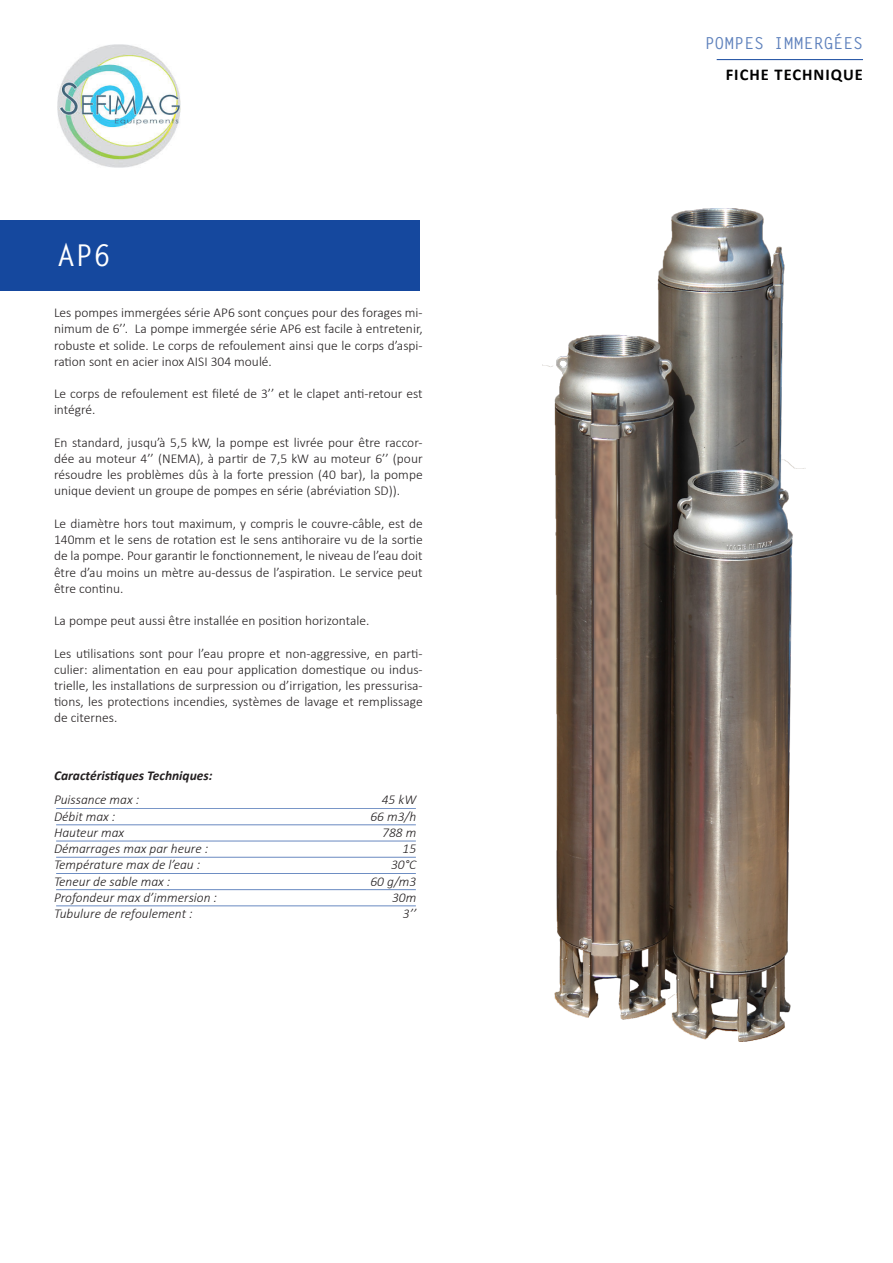
<style>
.page{position:relative;width:893px;height:1263px;background:#fff}
.page>*{position:absolute;margin:0;border:0;box-sizing:border-box;transform-origin:0 0}
.t1{font:700 30px "Letter Gothic Std";color:#fff}
.t2{font:700 16.5px "Letter Gothic Std";color:#15489e}
.t3{font:700 16.5px "Calibri";letter-spacing:.06em;color:#000001}
.Descriptif_FT{font:300 13.5px/16.2px "Calibri";color:#231f20;text-align:justify}
.t4{font:italic 300 13.5px "Calibri";color:#231f20}
.t5{font:italic 700 13.5px "Calibri";color:#231f20}
</style>
<div class="page">
<hr style="left:717px;top:59px;width:146px;height:1px;background:#15489e">
<img style="left:57px;top:45px;width:124px;height:123px">
<div style="left:0;top:220px;width:420px;height:71px;background:#15489e"></div>
<hr style="left:56px;top:824px;width:360px;height:1px;background:#15489e">
<hr style="left:56px;top:857px;width:360px;height:1px;background:#15489e">
<hr style="left:56px;top:889px;width:360px;height:1px;background:#15489e">
<hr style="left:56px;top:808px;width:360px;height:1px;background:#15489e">
<hr style="left:56px;top:841px;width:360px;height:1px;background:#15489e">
<hr style="left:56px;top:873px;width:360px;height:1px;background:#15489e">
<hr style="left:56px;top:905px;width:360px;height:1px;background:#15489e">
<img style="left:543px;top:208px;width:262px;height:834px">
<h1 class="t1" style="left:57px;top:237px;width:55px">AP6</h1>
<p class="Descriptif_FT" style="left:54px;top:305px;width:370px">Les pompes immergées série AP6 sont conçues pour des forages mi&shy;nimum de 6’’. La pompe immergée série AP6 est facile à entretenir, robuste et solide. Le corps de refoulement ainsi que le corps d’aspi&shy;ration sont en acier inox AISI 304 moulé.</p>
<p class="Descriptif_FT" style="left:54px;top:386px;width:370px">Le corps de refoulement est fileté de 3’’ et le clapet anti-retour est intégré.</p>
<p class="Descriptif_FT" style="left:54px;top:434px;width:370px">En standard, jusqu’à 5,5 kW, la pompe est livrée pour être raccor&shy;dée au moteur 4’’ (NEMA), à partir de 7,5 kW au moteur 6’’ (pour résoudre les problèmes dûs à la forte pression (40 bar), la pompe unique devient un groupe de pompes en série (abréviation SD)).</p>
<p class="Descriptif_FT" style="left:54px;top:515px;width:370px">Le diamètre hors tout maximum, y compris le couvre-câble, est de 140mm et le sens de rotation est le sens antihoraire vu de la sortie de la pompe. Pour garantir le fonctionnement, le niveau de l’eau doit être d’au moins un mètre au-dessus de l’aspiration. Le service peut être continu.</p>
<p class="Descriptif_FT" style="left:54px;top:612px;width:317px">La pompe peut aussi être installée en position horizontale.</p>
<p class="Descriptif_FT" style="left:54px;top:645px;width:370px">Les utilisations sont pour l’eau propre et non-aggressive, en parti&shy;culier: alimentation en eau pour application domestique ou indus&shy;trielle, les installations de surpression ou d’irrigation, les pressurisa&shy;tions, les protections incendies, systèmes de lavage et remplissage de citernes.</p>
<p class="t5" style="left:54px;top:766px;width:160px">Caractéristiques Techniques:</p>
<p class="t4" style="left:54px;top:792px;width:87px">Puissance max :</p>
<p class="t4" style="left:54px;top:808px;width:63px">Débit max :</p>
<p class="t4" style="left:54px;top:824px;width:72px">Hauteur max</p>
<p class="t4" style="left:54px;top:840px;width:156px">Démarrages max par heure :</p>
<p class="t4" style="left:54px;top:856px;width:148px">Température max de l’eau :</p>
<p class="t4" style="left:54px;top:873px;width:118px">Teneur de sable max :</p>
<p class="t4" style="left:54px;top:889px;width:165px">Profondeur max d’immersion :</p>
<p class="t4" style="left:54px;top:905px;width:140px">Tubulure de refoulement :</p>
<p class="t4" style="left:382px;top:792px;width:36px">45 kW</p>
<p class="t4" style="left:370px;top:808px;width:47px">66 m3/h</p>
<p class="t4" style="left:382px;top:824px;width:36px">788 m</p>
<p class="t4" style="left:403px;top:840px;width:15px">15</p>
<p class="t4" style="left:391px;top:856px;width:27px">30°C</p>
<p class="t4" style="left:370px;top:873px;width:47px">60 g/m3</p>
<p class="t4" style="left:392px;top:889px;width:26px">30m</p>
<p class="t4" style="left:403px;top:905px;width:15px">3’’</p>
<p class="t2" style="left:705px;top:33px;width:160px">POMPES IMMERGÉES</p>
<p class="t3" style="left:726px;top:63px;width:139px">FICHE TECHNIQUE</p>
</div>
